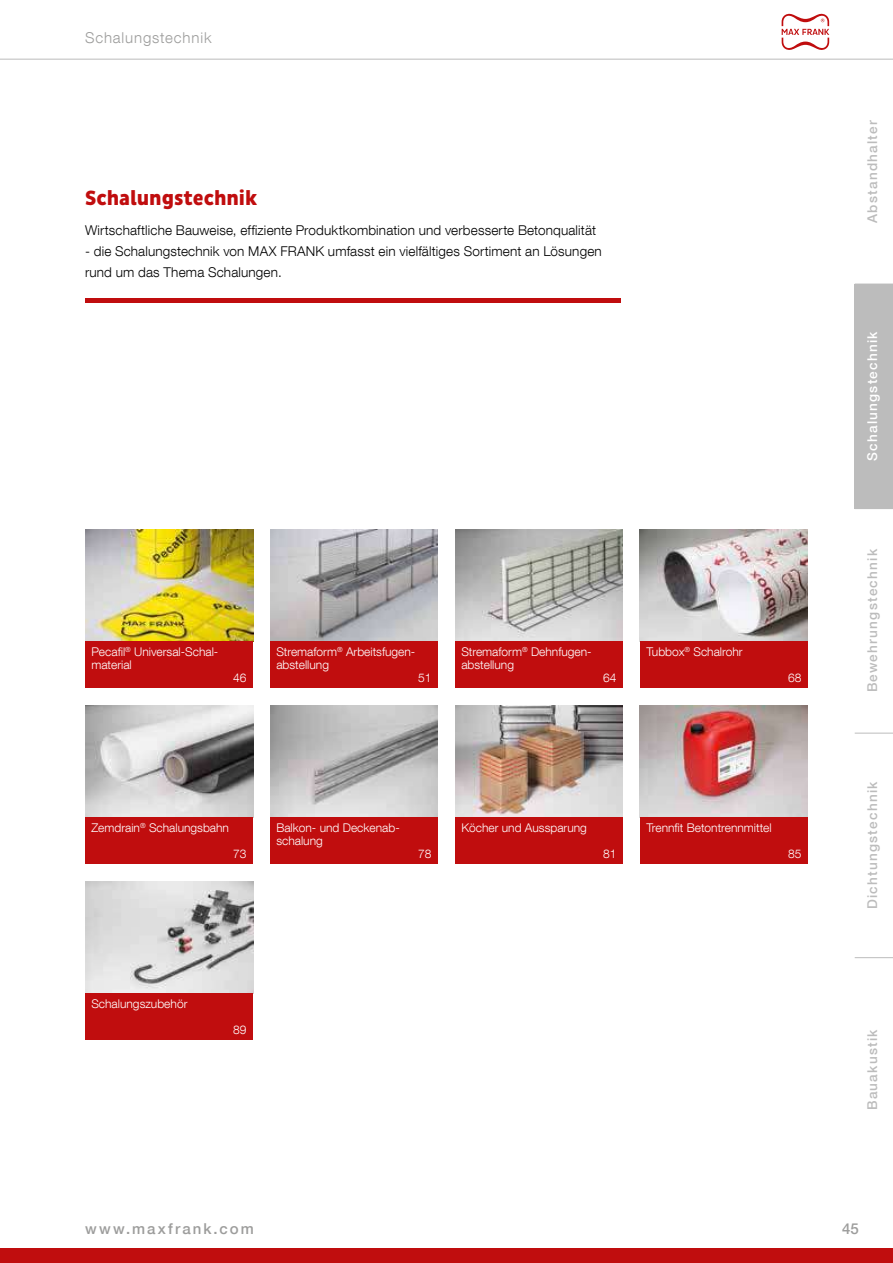
<style>
.page{position:relative;width:893px;height:1263px;background:#fff}
.page>*{position:absolute;margin:0;border:0;box-sizing:border-box;transform-origin:0 0}
.t1{font:800 21px "Pluto Sans Cond";letter-spacing:-.005em;color:#c00d0e}
.t2{font:500 15px "Helvetica Neue LT Com";letter-spacing:.135em;color:#9d9d9c}
.t3{font:300 15px "Helvetica Neue LT Com";letter-spacing:.055em;color:#9d9d9c}
.t4{font:300 13.5px/21px "Helvetica Neue LT Com";letter-spacing:.01em;color:#000}
.t5{font:500 13.5px "Helvetica Neue LT Com";letter-spacing:.09em;color:#bcbcbc}
.t6{font:500 13.5px "Helvetica Neue LT Com";letter-spacing:.09em;color:#fff}
.t7{font:300 12px/12.8px "Helvetica Neue LT Com";color:#fff}
</style>
<div class="page">
<hr style="left:0;top:59px;width:893px;height:1px;background:#bcbcbc">
<div style="left:0;top:1248px;width:893px;height:15px;background:#c00d0e"></div>
<svg style="left:782px;top:14px;width:47px;height:36px"></svg>
<hr style="left:85px;top:298px;width:536px;height:4px;background:#c00d0e">
<img style="left:85px;top:529px;width:168px;height:112px">
<div style="left:85px;top:641px;width:168px;height:47px;background:#c00d0e"></div>
<img style="left:270px;top:529px;width:168px;height:112px">
<div style="left:270px;top:641px;width:168px;height:47px;background:#c00d0e"></div>
<img style="left:455px;top:529px;width:168px;height:112px">
<div style="left:455px;top:641px;width:168px;height:47px;background:#c00d0e"></div>
<img style="left:640px;top:529px;width:168px;height:112px">
<div style="left:640px;top:641px;width:168px;height:47px;background:#c00d0e"></div>
<img style="left:85px;top:705px;width:168px;height:112px">
<div style="left:85px;top:817px;width:168px;height:47px;background:#c00d0e"></div>
<img style="left:270px;top:705px;width:168px;height:112px">
<div style="left:270px;top:817px;width:168px;height:47px;background:#c00d0e"></div>
<img style="left:455px;top:705px;width:168px;height:112px">
<div style="left:455px;top:817px;width:168px;height:47px;background:#c00d0e"></div>
<img style="left:640px;top:705px;width:168px;height:112px">
<div style="left:640px;top:817px;width:168px;height:47px;background:#c00d0e"></div>
<img style="left:85px;top:881px;width:168px;height:112px">
<div style="left:85px;top:993px;width:168px;height:47px;background:#c00d0e"></div>
<div style="left:855px;top:284px;width:38px;height:225px;background:#bcbcbc"></div>
<hr style="left:855px;top:733px;width:38px;height:1px;background:#bcbcbc">
<hr style="left:855px;top:957px;width:38px;height:1px;background:#bcbcbc">
<p class="t3" style="left:85px;top:29px;width:128px">Schalungstechnik</p>
<h1 class="t1" style="left:85px;top:186px;width:174px">Schalungstechnik</h1>
<p class="t4" style="left:85px;top:219px;width:512px">Wirtschaftliche Bauweise, effiziente Produktkombination und verbesserte Betonqualität</p>
<p class="t4" style="left:85px;top:240px;width:518px">- die Schalungstechnik von MAX FRANK umfasst ein vielfältiges Sortiment an Lösungen rund um das Thema Schalungen.</p>
<p class="t5" style="left:864px;top:223px;width:104px;rotate:-90deg">Abstandhalter</p>
<p class="t6" style="left:864px;top:461px;width:131px;rotate:-90deg">Schalungstechnik</p>
<p class="t7" style="left:91px;top:645px;width:128px">Pecafil<sup>®</sup> Universal-Schal&shy;material</p>
<p class="t7" style="left:233px;top:671px;width:15px">46</p>
<p class="t7" style="left:276px;top:645px;width:140px">Stremaform<sup>®</sup> Arbeitsfugen&shy;abstellung</p>
<p class="t7" style="left:418px;top:671px;width:15px">51</p>
<p class="t7" style="left:461px;top:645px;width:132px">Stremaform<sup>®</sup> Dehnfugen&shy;abstellung</p>
<p class="t7" style="left:603px;top:671px;width:15px">64</p>
<p class="t7" style="left:646px;top:645px;width:98px">Tubbox<sup>®</sup> Schalrohr</p>
<p class="t7" style="left:788px;top:671px;width:15px">68</p>
<p class="t5" style="left:864px;top:692px;width:145px;rotate:-90deg">Bewehrungstechnik</p>
<p class="t7" style="left:91px;top:821px;width:139px">Zemdrain<sup>®</sup> Schalungsbahn</p>
<p class="t7" style="left:233px;top:847px;width:15px">73</p>
<p class="t7" style="left:276px;top:821px;width:125px">Balkon- und Deckenab&shy;schalung</p>
<p class="t7" style="left:418px;top:847px;width:15px">78</p>
<p class="t7" style="left:461px;top:821px;width:127px">Köcher und Aussparung</p>
<p class="t7" style="left:603px;top:847px;width:15px">81</p>
<p class="t7" style="left:646px;top:821px;width:127px">Trennfit Betontrennmittel</p>
<p class="t7" style="left:788px;top:847px;width:15px">85</p>
<p class="t5" style="left:864px;top:909px;width:129px;rotate:-90deg">Dichtungstechnik</p>
<p class="t7" style="left:91px;top:997px;width:98px">Schalungszubehör</p>
<p class="t7" style="left:233px;top:1022px;width:15px">89</p>
<p class="t5" style="left:864px;top:1110px;width:82px;rotate:-90deg">Bauakustik</p>
<p class="t2" style="left:85px;top:1220px;width:170px">www.maxfrank.com</p>
<p class="t2" style="left:842px;top:1220px;width:18px">45</p>
</div>
